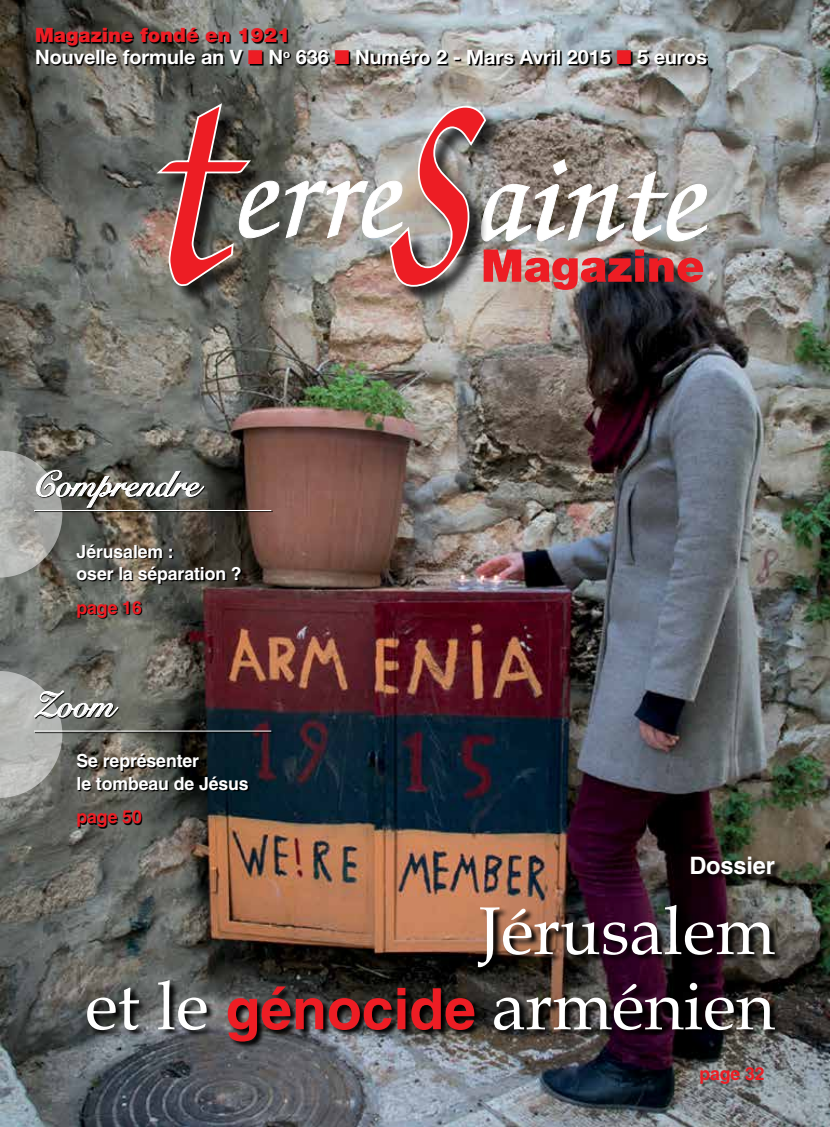
<style>
.page{position:relative;width:830px;height:1127px;background:#fff}
.page>*{position:absolute;margin:0;border:0;box-sizing:border-box;transform-origin:0 0}
.t1{font:67.5px/75.3px "Book Antiqua";color:#fff;text-align:right}
.t2{font:35.25px "Snell Roundhand Bold Script";color:#fff;scale:.95 1}
.t3{font:700 24px "Helvetica";letter-spacing:-.005em;color:#fff}
.t4{font:700 19.8px/21.6px "Helvetica Neue";color:#fff}
.t5{font:700 18px/22.5px "Helvetica";letter-spacing:-.005em;color:#fff}
.t6{font:700 18px "Helvetica";letter-spacing:-.005em;color:#ed1d24}
.s1{font-weight:900;color:#ed1d24}
.s2{color:#ed1d24}
.s3{font-family:"Helvetica";font-weight:700;font-size:57px;color:#ed1d24}
</style>
<div class="page">
<img style="left:0;top:0;width:829px;height:1127px">
<svg style="left:38px;top:29px;width:669px;height:37px"></svg>
<div style="left:160px;top:107px;width:108px;height:197px;background:#000;opacity:.75"></div>
<div style="left:392px;top:109px;width:112px;height:196px;background:#000;opacity:.75"></div>
<img style="left:154px;top:101px;width:553px;height:189px">
<img style="left:87px;top:855px;width:696px;height:195px">
<svg style="left:35px;top:471px;width:237px;height:357px"></svg>
<hr style="left:34px;top:510px;width:237px;height:1px;background:#fff">
<hr style="left:34px;top:731px;width:237px;height:1px;background:#fff">
<svg style="left:0;top:451px;width:204px;height:127px"></svg>
<svg style="left:0;top:671px;width:119px;height:127px"></svg>
<p class="t4" style="left:35px;top:24px;width:673px"><span class="s1">Magazine fondé en 1921<br></span>Nouvelle formule an V <span class="s2">■</span> N<sup>o</sup> 636 <span class="s2">■</span> Numéro 2 - Mars Avril 2015 <span class="s2">■</span> 5 euros</p>
<h2 class="t2" style="left:34px;top:463px;width:176px">Comprendre</h2>
<p class="t5" style="left:77px;top:540px;width:166px">Jérusalem :<br>oser la séparation ?</p>
<p class="t6" style="left:77px;top:596px;width:67px">page 16</p>
<h2 class="t2" style="left:34px;top:683px;width:86px">Zoom</h2>
<p class="t5" style="left:77px;top:749px;width:173px">Se représenter<br>le tombeau de Jésus</p>
<p class="t6" style="left:77px;top:806px;width:67px">page 50</p>
<p class="t3" style="left:689px;top:850px;width:87px">Dossier</p>
<h1 class="t1" style="left:85px;top:892px;width:691px">Jérusalem<br>et le <span class="s3">génocide</span> arménien</h1>
<p class="t6" style="left:699px;top:1062px;width:67px">page 32</p>
</div>
